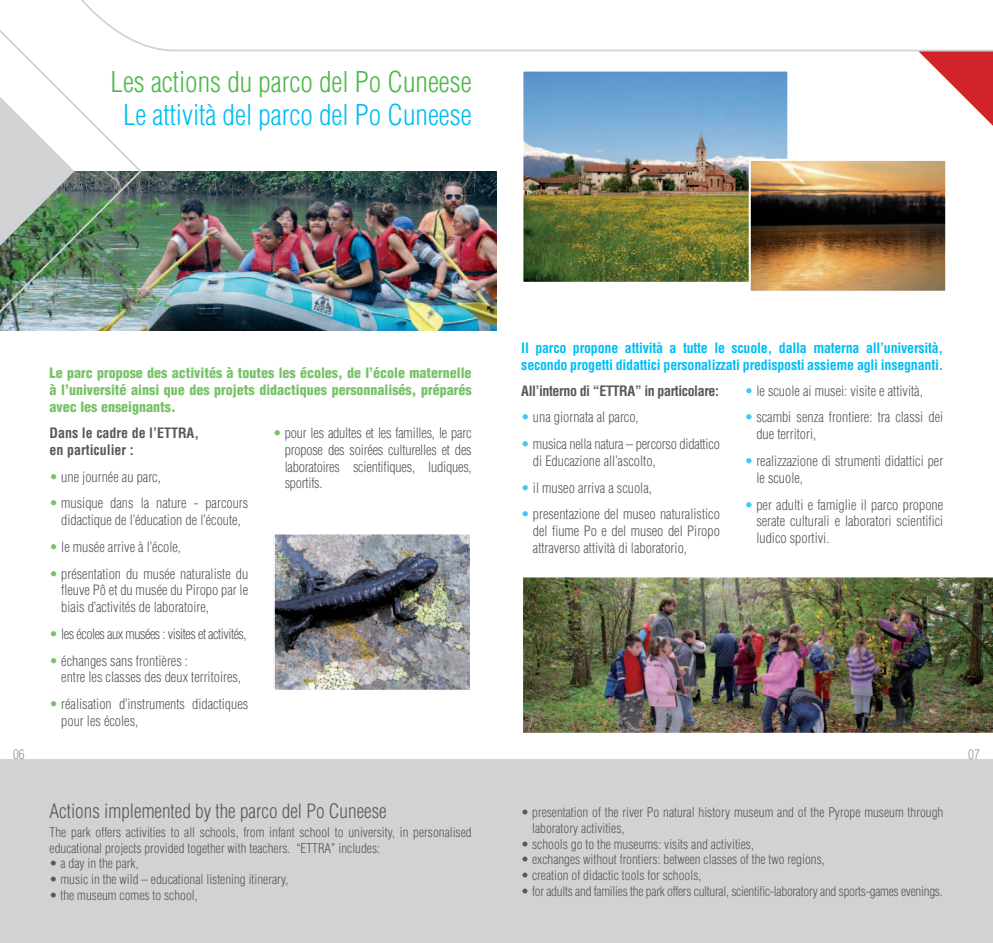
<style>
.page{position:relative;width:993px;height:943px;background:#fff}
.page>*{position:absolute;margin:0;border:0;box-sizing:border-box;transform-origin:0 0}
.t1{font:300 condensed 28px "Helvetica";color:#01bdf2}
.t2{font:300 condensed 28px "Helvetica";color:#4cb848}
.t3{font:300 condensed 19.25px "Helvetica";color:#57585a}
.t4{font:300 condensed 14px/16.8px "Helvetica";color:#57585a}
.t5{font:900 condensed 14px/16.8px "Helvetica";color:#76c266;text-align:justify}
.t6{font:700 condensed 14px/16.8px "Helvetica";letter-spacing:-.015em;color:#01bdf2}
.t7{font:700 condensed 14px/16.8px "Helvetica";letter-spacing:-.015em;color:#57585a}
.t8{font:300 condensed 14px "Helvetica";letter-spacing:-.035em;color:#57585a}
.t9{font:300 condensed 13.12px/15.8px "Helvetica";color:#57585a}
.t10{font:300 condensed 13.12px "Helvetica";letter-spacing:-.02em;color:#57585a}
.t11{font:300 condensed 13.12px "Helvetica";color:#939598}
.s1{color:#76c266}
.s2{color:#40c7f4}
</style>
<div class="page">
<img style="left:143px;top:171px;width:353px;height:159px">
<div style="left:0;top:759px;width:992px;height:184px;background:#d1d2d4"></div>
<svg style="left:81px;top:0;width:911px;height:52px"></svg>
<img style="left:524px;top:72px;width:262px;height:209px">
<div style="left:521px;top:69px;width:268px;height:215px;border:2px solid #fff"></div>
<img style="left:751px;top:162px;width:192px;height:128px">
<div style="left:748px;top:159px;width:198px;height:134px;border:2px solid #fff"></div>
<img style="left:523px;top:577px;width:469px;height:156px">
<img style="left:276px;top:535px;width:192px;height:153px">
<div style="left:273px;top:532px;width:198px;height:159px;border:2px solid #fff"></div>
<img style="left:0;top:4px;width:143px;height:327px">
<svg style="left:0;top:97px;width:74px;height:149px"></svg>
<svg style="left:918px;top:51px;width:74px;height:74px"></svg>
<h1 class="t2" style="left:111px;top:64px;width:362px">Les actions du parco del Po Cuneese</h1>
<h1 class="t1" style="left:123px;top:98px;width:350px">Le attività del parco del Po Cuneese</h1>
<p class="t5" style="left:50px;top:365px;width:423px">Le parc propose des activités à toutes les écoles, de l’école maternelle à l’université ainsi que des projets didactiques personnalisés, préparés avec les enseignants.</p>
<p class="t7" style="left:50px;top:424px;width:151px">Dans le cadre de l’ETTRA, en particulier :</p>
<p class="t4" style="left:50px;top:468px;width:113px"><span class="s1">•</span> une journée au parc,</p>
<p class="t4" style="left:50px;top:494px;width:200px;text-align:center"><span class="s1">•</span> musique dans la nature - parcours didactique de l’éducation de l’écoute,</p>
<p class="t4" style="left:50px;top:538px;width:133px"><span class="s1">•</span> le musée arrive à l’école,</p>
<p class="t4" style="left:61px;top:565px;width:188px;text-align:justify;text-indent:-12px"><span class="s1">•</span> présentation du musée naturaliste du fleuve Pô et du musée du Piropo par le biais d’activités de laboratoire,</p>
<p class="t8" style="left:50px;top:625px;width:198px"><span class="s1">•</span> les écoles aux musées : visites et activités,</p>
<p class="t4" style="left:61px;top:652px;width:181px;text-indent:-12px"><span class="s1">•</span> échanges sans frontières :<br>entre les classes des deux territoires,</p>
<p class="t4" style="left:61px;top:695px;width:188px;text-indent:-12px"><span class="s1">•</span> réalisation d’instruments didactiques pour les écoles,</p>
<p class="t4" style="left:284px;top:424px;width:188px;text-align:justify;text-indent:-12px"><span class="s1">•</span> pour les adultes et les familles, le parc propose des soirées culturelles et des laboratoires scientifiques, ludiques, sportifs.</p>
<p class="t6" style="left:521px;top:339px;width:423px">Il parco propone attività a tutte le scuole, dalla materna all’università, secondo progetti didattici personalizzati predisposti assieme agli insegnanti.</p>
<p class="t7" style="left:521px;top:382px;width:199px">All’interno di “ETTRA” in particolare:</p>
<p class="t4" style="left:521px;top:409px;width:119px"><span class="s2">•</span> una giornata al parco,</p>
<p class="t4" style="left:532px;top:435px;width:188px;text-indent:-12px"><span class="s2">•</span> musica nella natura – percorso didattico di Educazione all’ascolto,</p>
<p class="t4" style="left:521px;top:479px;width:132px"><span class="s2">•</span> il museo arriva a scuola,</p>
<p class="t4" style="left:532px;top:506px;width:188px;text-align:justify;text-indent:-12px"><span class="s2">•</span> presentazione del museo naturalistico del fiume Po e del museo del Piropo attraverso attività di laboratorio,</p>
<p class="t4" style="left:744px;top:382px;width:179px"><span class="s2">•</span> le scuole ai musei: visite e attività,</p>
<p class="t4" style="left:756px;top:409px;width:188px;text-indent:-12px"><span class="s2">•</span> scambi senza frontiere: tra classi dei due territori,</p>
<p class="t4" style="left:756px;top:452px;width:188px;text-indent:-12px"><span class="s2">•</span> realizzazione di strumenti didattici per le scuole,</p>
<p class="t4" style="left:756px;top:496px;width:188px;text-align:justify;text-indent:-12px"><span class="s2">•</span> per adulti e famiglie il parco propone serate culturali e laboratori scientifici ludico sportivi.</p>
<p class="t11" style="left:13px;top:746px;width:13px">06</p>
<p class="t11" style="left:967px;top:746px;width:13px">07</p>
<h2 class="t3" style="left:50px;top:798px;width:338px">Actions implemented by the parco del Po Cuneese</h2>
<p class="t9" style="left:50px;top:824px;width:423px">The park offers activities to all schools, from infant school to university, in personalised educational projects provided together with teachers. “ETTRA” includes:</p>
<p class="t9" style="left:50px;top:855px;width:90px">• a day in the park,</p>
<p class="t9" style="left:50px;top:871px;width:240px">• music in the wild – educational listening itinerary,</p>
<p class="t9" style="left:50px;top:887px;width:149px">• the museum comes to school,</p>
<p class="t9" style="left:532px;top:804px;width:412px;text-indent:-11px">• presentation of the river Po natural history museum and of the Pyrope museum through laboratory activities,</p>
<p class="t9" style="left:521px;top:835px;width:234px">• schools go to the museums: visits and activities,</p>
<p class="t9" style="left:521px;top:851px;width:305px">• exchanges without frontiers: between classes of the two regions,</p>
<p class="t9" style="left:521px;top:867px;width:181px">• creation of didactic tools for schools,</p>
<p class="t10" style="left:521px;top:882px;width:423px">• for adults and families the park offers cultural, scientific-laboratory and sports-games evenings.</p>
</div>
